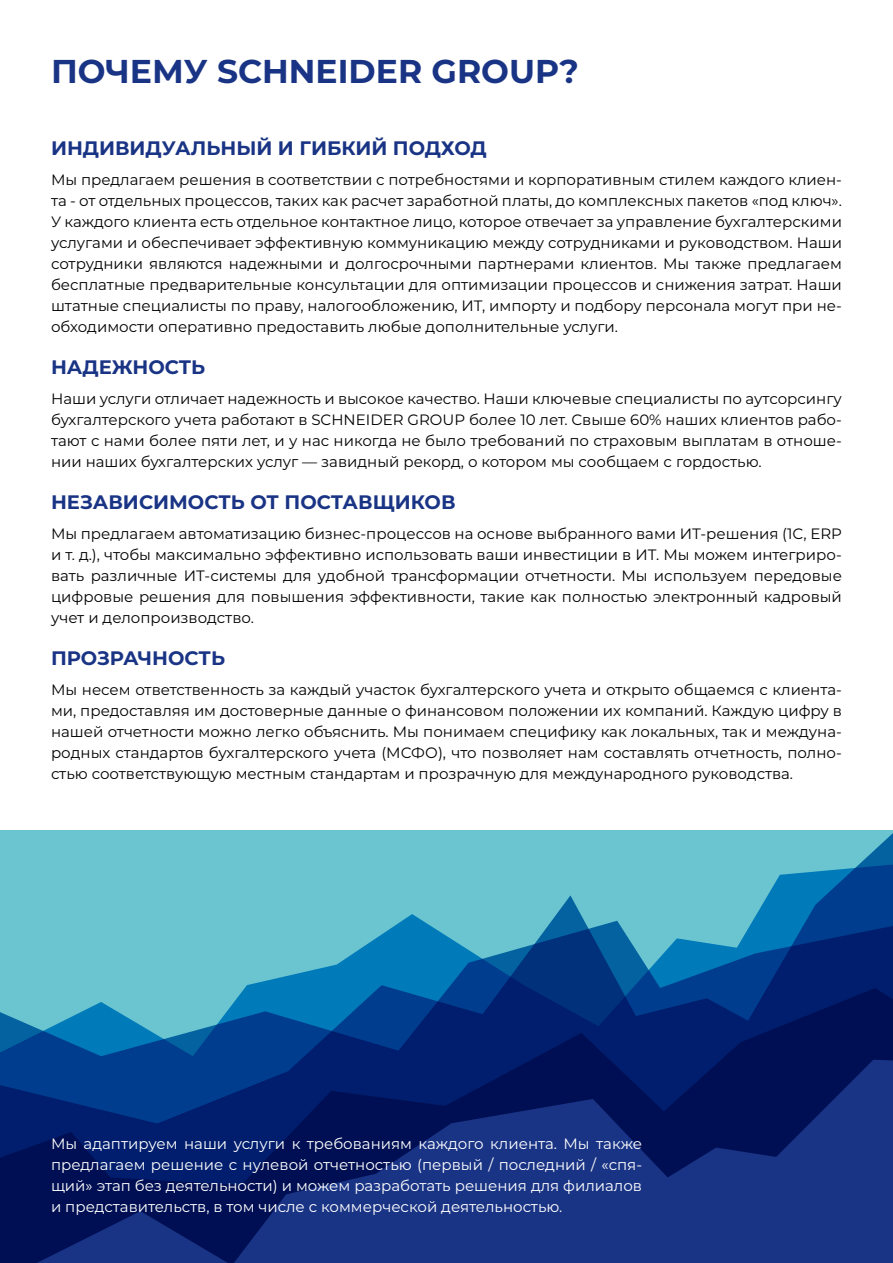
<style>
.page{position:relative;width:893px;height:1263px;background:#fff}
.page>*{position:absolute;margin:0;border:0;box-sizing:border-box;transform-origin:0 0}
.t1{font:700 33px "Montserrat";color:#1a3485}
.t2{font:700 19.5px "Montserrat";color:#1a3485}
.t3{font:15px/21px "Montserrat";color:#000;text-align:justify}
.t4{font:15px/21px "Montserrat";color:#fff;text-align:justify}
</style>
<div class="page">
<svg style="left:0;top:830px;width:893px;height:158px;background:#4da5c1"></svg>
<svg style="left:0;top:988px;width:893px;height:275px;background:#0b4084"></svg>
<svg style="left:37px;top:1060px;width:856px;height:203px;background:#0c2673"></svg>
<h1 class="t1" style="left:51px;top:47px;width:529px">ПОЧЕМУ SCHNEIDER GROUP?</h1>
<h2 class="t2" style="left:51px;top:134px;width:437px">ИНДИВИДУАЛЬНЫЙ И ГИБКИЙ ПОДХОД</h2>
<p class="t3" style="left:51px;top:169px;width:792px">Мы предлагаем решения в соответствии с потребностями и корпоративным стилем каждого клиен&shy;та - от отдельных процессов, таких как расчет заработной платы, до комплексных пакетов «под ключ».<br>У каждого клиента есть отдельное контактное лицо, которое отвечает за управление бухгалтерскими услугами и обеспечивает эффективную коммуникацию между сотрудниками и руководством. Наши сотрудники являются надежными и долгосрочными партнерами клиентов. Мы также предлагаем бесплатные предварительные консультации для оптимизации процессов и снижения затрат. Наши штатные специалисты по праву, налогообложению, ИТ, импорту и подбору персонала могут при не&shy;обходимости оперативно предоставить любые дополнительные услуги.</p>
<h2 class="t2" style="left:51px;top:353px;width:156px">НАДЕЖНОСТЬ</h2>
<p class="t3" style="left:51px;top:388px;width:792px">Наши услуги отличает надежность и высокое качество. Наши ключевые специалисты по аутсорсингу бухгалтерского учета работают в SCHNEIDER GROUP более 10 лет. Свыше 60% наших клиентов рабо&shy;тают с нами более пяти лет, и у нас никогда не было требований по страховым выплатам в отноше&shy;нии наших бухгалтерских услуг — завидный рекорд, о котором мы сообщаем с гордостью.</p>
<h2 class="t2" style="left:51px;top:488px;width:406px">НЕЗАВИСИМОСТЬ ОТ ПОСТАВЩИКОВ</h2>
<p class="t3" style="left:51px;top:523px;width:792px">Мы предлагаем автоматизацию бизнес-процессов на основе выбранного вами ИТ-решения (1С, ERP и т. д.), чтобы максимально эффективно использовать ваши инвестиции в ИТ. Мы можем интегриро&shy;вать различные ИТ-системы для удобной трансформации отчетности. Мы используем передовые цифровые решения для повышения эффективности, такие как полностью электронный кадровый учет и делопроизводство.</p>
<h2 class="t2" style="left:51px;top:644px;width:176px">ПРОЗРАЧНОСТЬ</h2>
<p class="t3" style="left:51px;top:679px;width:792px">Мы несем ответственность за каждый участок бухгалтерского учета и открыто общаемся с клиента&shy;ми, предоставляя им достоверные данные о финансовом положении их компаний. Каждую цифру в нашей отчетности можно легко объяснить. Мы понимаем специфику как локальных, так и междуна&shy;родных стандартов бухгалтерского учета (МСФО), что позволяет нам составлять отчетность, полно&shy;стью соответствующую местным стандартам и прозрачную для международного руководства.</p>
<p class="t4" style="left:51px;top:1132px;width:593px">Мы адаптируем наши услуги к требованиям каждого клиента. Мы также предлагаем решение с нулевой отчетностью (первый / последний / «спя&shy;щий» этап без деятельности) и можем разработать решения для филиалов и представительств, в том числе с коммерческой деятельностью.</p>
</div>
